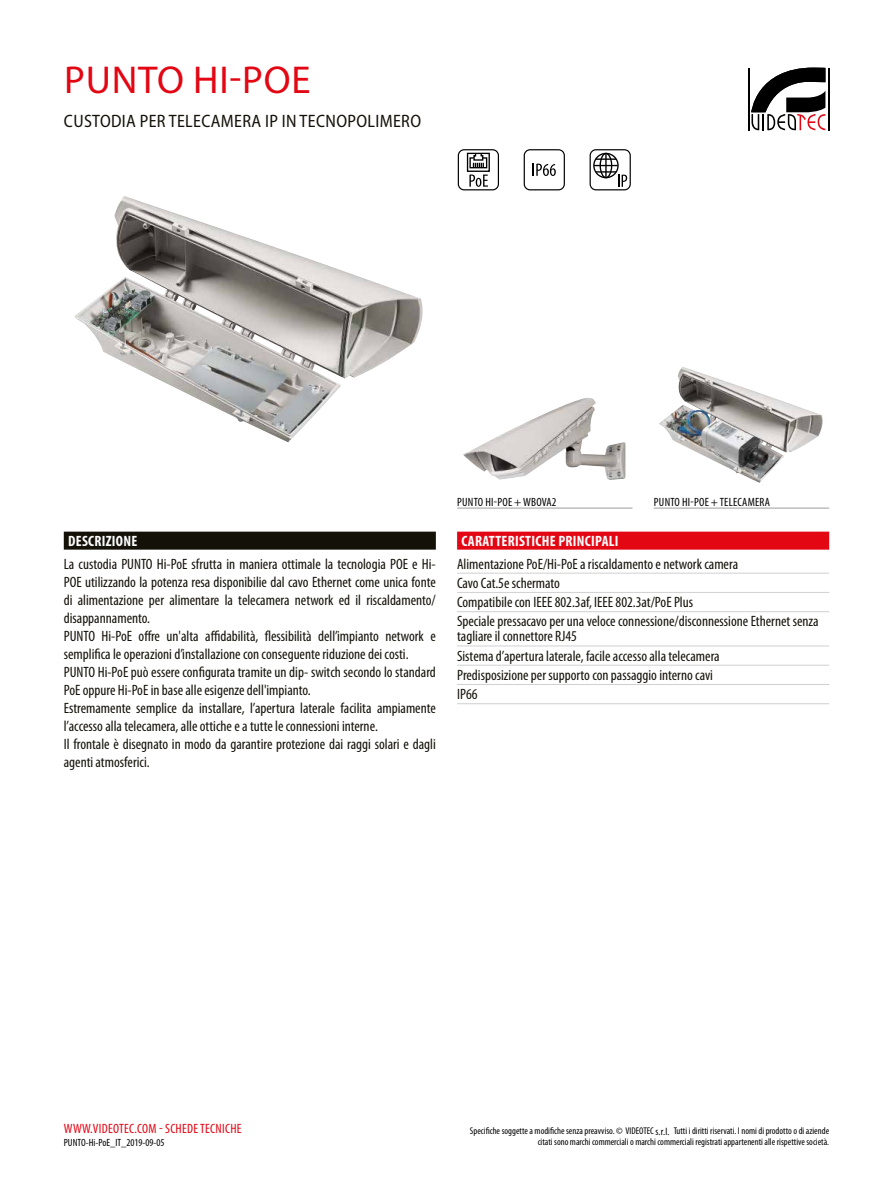
<style>
.page{position:relative;width:893px;height:1191px;background:#fff}
.page>*{position:absolute;margin:0;border:0;box-sizing:border-box;transform-origin:0 0}
.t1{font:39px "Myriad Pro";letter-spacing:.02em;color:#e30613}
.t2{font:semi-condensed 18px "Myriad Pro";letter-spacing:.02em;color:#131108}
.t3{font:condensed 15px/18px "Myriad Pro";color:#131108}
.t4{font:700 condensed 15px "Myriad Pro";letter-spacing:.02em;color:#fdfdfd}
.t5{font:condensed 13.5px "Myriad Pro";letter-spacing:.02em;color:#e30613}
.t6{font:condensed 12px "Myriad Pro";letter-spacing:.02em;color:#000}
.t7{font:condensed 10.5px "Myriad Pro";color:#000}
.t8{font:condensed 9.75px/11.7px "Myriad Pro";color:#000;text-align:right}
.s1{font-size:10.5px}
</style>
<div class="page">
<hr style="left:748px;top:68px;width:2px;height:62px;background:#000">
<hr style="left:828px;top:68px;width:1px;height:62px;background:#000">
<svg style="left:751px;top:68px;width:74px;height:62px"></svg>
<img style="left:75px;top:196px;width:348px;height:246px">
<svg style="left:458px;top:149px;width:41px;height:41px"></svg>
<svg style="left:524px;top:149px;width:41px;height:41px"></svg>
<svg style="left:590px;top:149px;width:41px;height:41px"></svg>
<hr style="left:596px;top:171px;width:20px;height:2px;background:#000">
<hr style="left:596px;top:158px;width:20px;height:2px;background:#000">
<img style="left:463px;top:398px;width:162px;height:82px">
<hr style="left:457px;top:508px;width:175px;height:1px;background:#9d9d9c">
<img style="left:659px;top:367px;width:164px;height:116px">
<hr style="left:654px;top:508px;width:175px;height:1px;background:#9d9d9c">
<div style="left:64px;top:531px;width:372px;height:18px;background:#131108"></div>
<div style="left:457px;top:531px;width:372px;height:18px;background:#e30613"></div>
<hr style="left:457px;top:573px;width:372px;height:1px;background:#d0d0d0">
<hr style="left:457px;top:592px;width:372px;height:1px;background:#d0d0d0">
<hr style="left:457px;top:611px;width:372px;height:1px;background:#d0d0d0">
<hr style="left:457px;top:645px;width:372px;height:1px;background:#d0d0d0">
<hr style="left:457px;top:665px;width:372px;height:1px;background:#d0d0d0">
<hr style="left:457px;top:684px;width:372px;height:1px;background:#d0d0d0">
<hr style="left:457px;top:703px;width:372px;height:1px;background:#d0d0d0">
<h1 class="t1" style="left:64px;top:59px;width:248px">PUNTO HI-POE</h1>
<p class="t2" style="left:64px;top:111px;width:359px">CUSTODIA PER TELECAMERA IP IN TECNOPOLIMERO</p>
<p class="t4" style="left:68px;top:532px;width:71px">DESCRIZIONE</p>
<p class="t3" style="left:64px;top:556px;width:374px">La custodia PUNTO Hi-PoE sfrutta in maniera ottimale la tecnologia POE e Hi-POE utilizzando la potenza resa disponibilie dal cavo Ethernet come unica fonte di alimentazione per alimentare la telecamera network ed il riscaldamento/ disappannamento.<br>PUNTO Hi-PoE offre un'alta affidabilità, flessibilità dell’impianto network e semplifica le operazioni d’installazione con conseguente riduzione dei costi.<br>PUNTO Hi-PoE può essere configurata tramite un dip- switch secondo lo standard PoE oppure Hi-PoE in base alle esigenze dell'impianto.<br>Estremamente semplice da installare, l’apertura laterale facilita ampiamente l’accesso alla telecamera, alle ottiche e a tutte le connessioni interne.<br>Il frontale è disegnato in modo da garantire protezione dai raggi solari e dagli agenti atmosferici.</p>
<p class="t6" style="left:457px;top:495px;width:101px">PUNTO HI-POE + WBOVA2</p>
<p class="t6" style="left:654px;top:495px;width:118px">PUNTO HI-POE + TELECAMERA</p>
<p class="t4" style="left:461px;top:532px;width:159px">CARATTERISTICHE PRINCIPALI</p>
<p class="t3" style="left:457px;top:554px;width:363px;line-height:19.2px">Alimentazione PoE/Hi-PoE a riscaldamento e network camera<br>Cavo Cat.5e schermato<br>Compatibile con IEEE 802.3af, IEEE 802.3at/PoE Plus<br>Speciale pressacavo per una veloce connessione/disconnessione Ethernet senza</p>
<p class="t3" style="left:457px;top:627px;width:264px;line-height:19.2px">tagliare il connettore RJ45<br>Sistema d’apertura laterale, facile accesso alla telecamera Predisposizione per supporto con passaggio interno cavi IP66</p>
<p class="t5" style="left:64px;top:1121px;width:179px">WWW.VIDEOTEC.COM - SCHEDE TECNICHE</p>
<p class="t7" style="left:64px;top:1136px;width:102px">PUNTO-Hi-PoE_IT_2019-09-05</p>
<p class="t8" style="left:470px;top:1124px;width:361px">Specifiche soggette a modifiche senza preavviso. © VIDEOTEC <span class="s1">s.r.l.</span> Tutti i diritti riservati. I nomi di prodotto o di aziende citati sono marchi commerciali o marchi commerciali registrati appartenenti alle rispettive società.</p>
</div>
